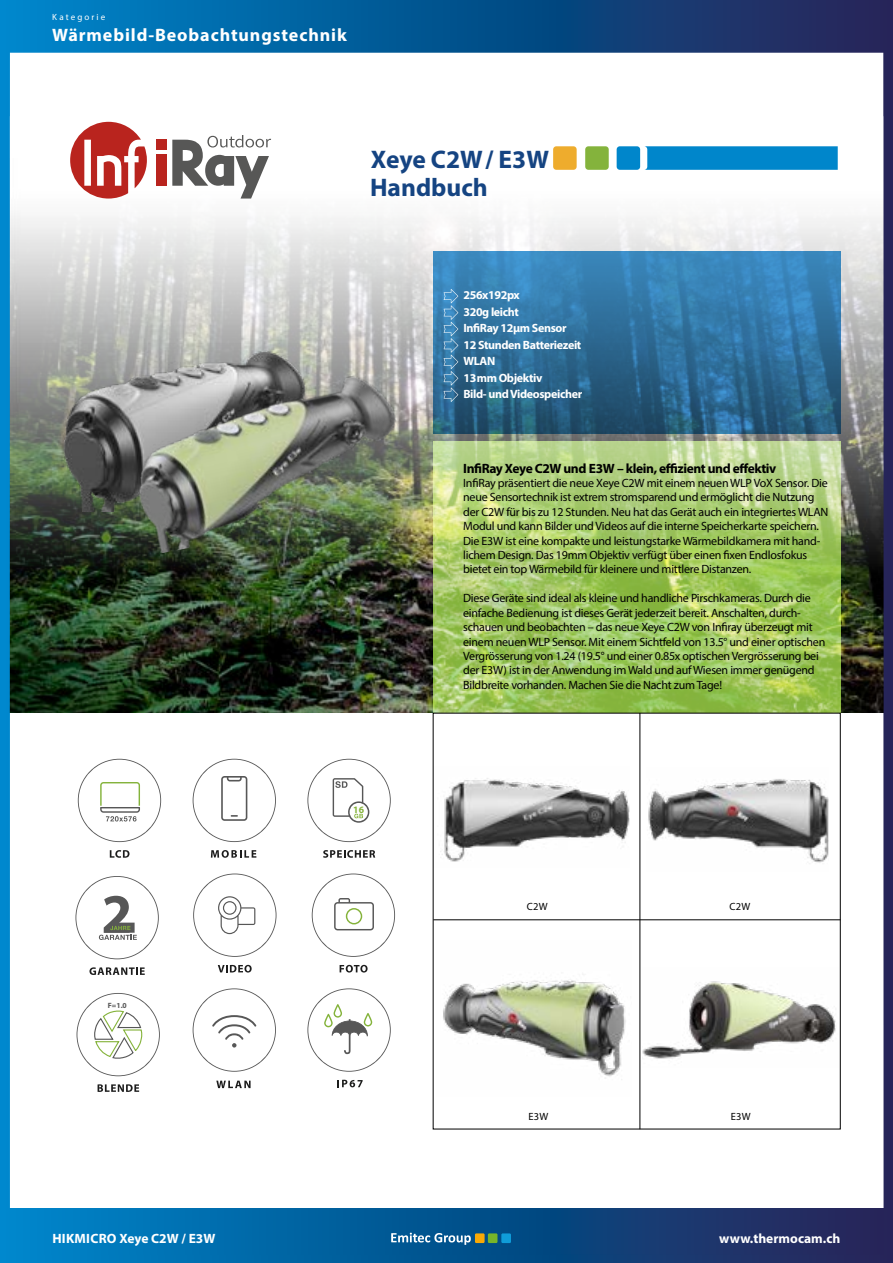
<style>
.page{position:relative;width:893px;height:1263px;background:#fff}
.page>*{position:absolute;margin:0;border:0;box-sizing:border-box;transform-origin:0 0}
.t1{font:700 55.95px "Myriad Pro";color:#575757}
.t2{font:700 25.5px "Myriad Pro";color:#154482}
.t3{font:700 18px "Myriad Pro";letter-spacing:.05em;color:#fff}
.t4{font:700 13.5px "Myriad Pro";letter-spacing:-.03em;color:#000}
.t5{font:700 13.5px "Myriad Pro";color:#fff}
.t6{font:12px/14.4px "Myriad Pro";letter-spacing:-.02em;color:#000}
.t7{font:700 12px/16.5px "Myriad Pro";letter-spacing:-.03em;color:#fff}
.t8{font:10.5px "Myriad Pro";letter-spacing:.025em;color:#000}
.t9{font:700 9.75px "Myriad Pro";color:#85b33b}
.t10{font:9px "Myriad Pro";letter-spacing:.23em;color:#fff}
.t11{font:700 7.65px "Myriad Pro";color:#575757}
</style>
<div class="page">
<img style="left:0;top:0;width:893px;height:1263px">
<svg style="left:444px;top:289px;width:14px;height:113px"></svg>
<svg style="left:337px;top:1080px;width:26px;height:7px"></svg>
<svg style="left:307px;top:988px;width:84px;height:84px"></svg>
<svg style="left:391px;top:1233px;width:80px;height:12px"></svg>
<div style="left:475px;top:1233px;width:10px;height:10px;background:#f8a906"></div>
<div style="left:488px;top:1233px;width:9px;height:10px;background:#77b52a"></div>
<div style="left:501px;top:1233px;width:10px;height:10px;background:#0f9cd9"></div>
<svg style="left:193px;top:988px;width:83px;height:84px"></svg>
<svg style="left:216px;top:1081px;width:35px;height:7px"></svg>
<svg style="left:312px;top:873px;width:83px;height:84px"></svg>
<svg style="left:340px;top:965px;width:28px;height:7px"></svg>
<svg style="left:193px;top:873px;width:83px;height:84px"></svg>
<svg style="left:218px;top:965px;width:34px;height:7px"></svg>
<svg style="left:193px;top:759px;width:83px;height:83px"></svg>
<svg style="left:211px;top:850px;width:45px;height:8px"></svg>
<img style="left:62px;top:325px;width:286px;height:19px">
<img style="left:47px;top:344px;width:384px;height:226px">
<svg style="left:323px;top:850px;width:52px;height:8px"></svg>
<svg style="left:307px;top:759px;width:84px;height:83px"></svg>
<svg style="left:78px;top:759px;width:83px;height:83px"></svg>
<svg style="left:110px;top:850px;width:19px;height:8px"></svg>
<svg style="left:435px;top:763px;width:195px;height:104px"></svg>
<svg style="left:436px;top:941px;width:196px;height:155px"></svg>
<svg style="left:646px;top:719px;width:183px;height:199px"></svg>
<svg style="left:643px;top:968px;width:195px;height:99px"></svg>
<hr style="left:432px;top:920px;width:408px;height:2px;background:#fff">
<hr style="left:638px;top:714px;width:2px;height:422px;background:#fff">
<hr style="left:640px;top:713px;width:1px;height:416px;background:#000">
<hr style="left:433px;top:919px;width:407px;height:1px;background:#000">
<div style="left:156px;top:154px;width:10px;height:32px;background:#b9241e"></div>
<div style="left:156px;top:140px;width:10px;height:10px;background:#b9241e"></div>
<svg style="left:172px;top:135px;width:99px;height:64px"></svg>
<svg style="left:70px;top:122px;width:77px;height:77px"></svg>
<div style="left:553px;top:146px;width:24px;height:24px;background:#eeac2d;border-radius:3px"></div>
<div style="left:585px;top:146px;width:24px;height:24px;background:#84b33c;border-radius:3px"></div>
<div style="left:617px;top:146px;width:23px;height:24px;background:#0086cb;border-radius:3px"></div>
<svg style="left:644px;top:146px;width:194px;height:24px"></svg>
<svg style="left:89px;top:967px;width:56px;height:8px"></svg>
<svg style="left:75px;top:876px;width:84px;height:83px"></svg>
<svg style="left:98px;top:1084px;width:41px;height:8px"></svg>
<svg style="left:77px;top:993px;width:83px;height:83px"></svg>
<p class="t10" style="left:52px;top:11px;width:54px">Kategorie</p>
<h3 class="t3" style="left:52px;top:23px;width:296px">Wärmebild-Beobachtungstechnik</h3>
<h2 class="t2" style="left:371px;top:142px;width:180px">Xeye C2W / E3W</h2>
<h2 class="t2" style="left:370px;top:171px;width:119px">Handbuch</h2>
<p class="t7" style="left:463px;top:287px;width:120px">256x192px<br>320g leicht<br>InfiRay 12μm Sensor<br>12 Stunden Batteriezeit<br>WLAN<br>13mm Objektiv<br>Bild- und Videospeicher</p>
<p class="t4" style="left:463px;top:459px;width:315px">InfiRay Xeye C2W und E3W – klein, effizient und effektiv</p>
<p class="t6" style="left:463px;top:476px;width:367px">InfiRay präsentiert die neue Xeye C2W mit einem neuen WLP VoX Sensor. Die neue Sensortechnik ist extrem stromsparend und ermöglicht die Nutzung der C2W für bis zu 12 Stunden. Neu hat das Gerät auch ein integriertes WLAN Modul und kann Bilder und Videos auf die interne Speicherkarte speichern.<br>Die E3W ist eine kompakte und leistungstarke Wärmebildkamera mit hand&shy;lichem Design. Das 19mm Objektiv verfügt über einen fixen Endlosfokus bietet ein top Wärmebild für kleinere und mittlere Distanzen.</p>
<p class="t6" style="left:463px;top:591px;width:364px">Diese Geräte sind ideal als kleine und handliche Pirschkameras. Durch die einfache Bedienung ist dieses Gerät jederzeit bereit. Anschalten, durch&shy;schauen und beobachten – das neue Xeye C2W von Infiray überzeugt mit einem neuen WLP Sensor. Mit einem Sichtfeld von 13.5° und einer optischen Vergrösserung von 1.24 (19.5° und einer 0.85x optischen Vergrösserung bei der E3W) ist in der Anwendung im Wald und auf Wiesen immer genügend Bildbreite vorhanden. Machen Sie die Nacht zum Tage!</p>
<h1 class="t1" style="left:101px;top:877px;width:33px">2</h1>
<p class="t11" style="left:108px;top:1000px;width:21px">F=1.0</p>
<p class="t9" style="left:353px;top:803px;width:12px">16</p>
<p class="t8" style="left:527px;top:900px;width:22px">C2W</p>
<p class="t8" style="left:528px;top:1109px;width:21px">E3W</p>
<p class="t8" style="left:729px;top:900px;width:22px">C2W</p>
<p class="t8" style="left:731px;top:1109px;width:21px">E3W</p>
<p class="t5" style="left:52px;top:1229px;width:165px">HIKMICRO Xeye C2W / E3W</p>
<p class="t5" style="left:719px;top:1229px;width:123px">www.thermocam.ch</p>
</div>
